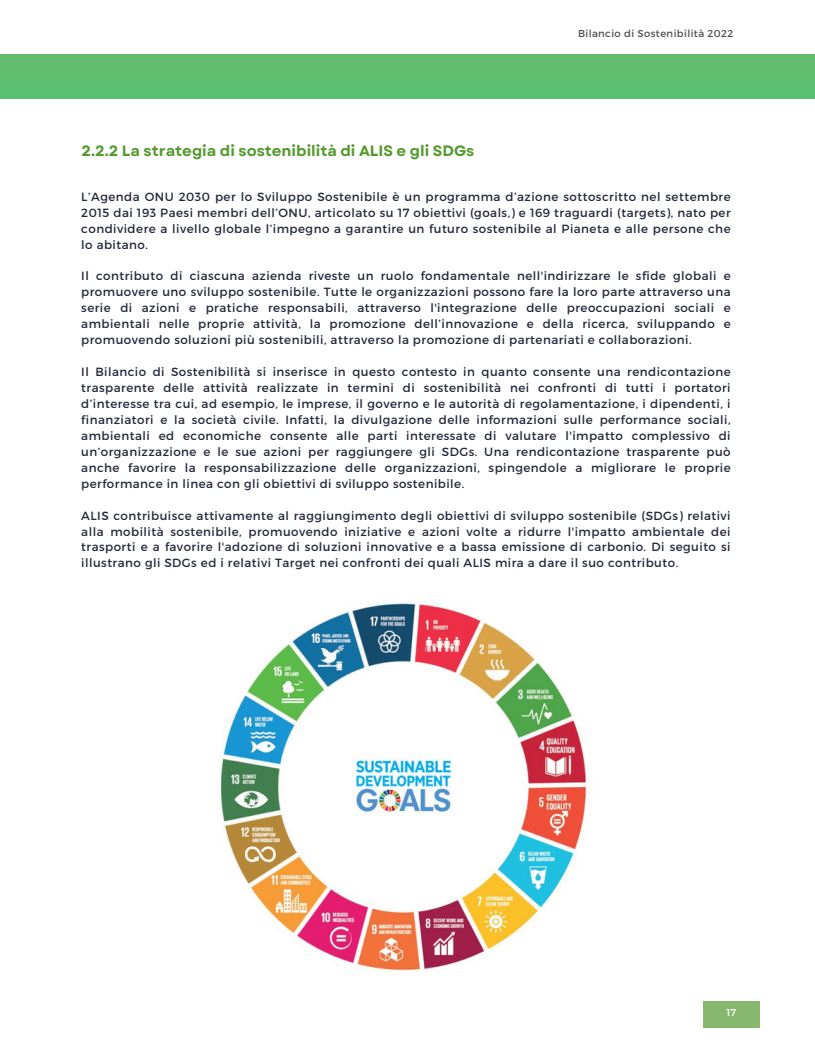
<style>
.page{position:relative;width:815px;height:1064px;background:#fff}
.page>*{position:absolute;margin:0;border:0;box-sizing:border-box;transform-origin:0 0}
.t1{font:700 15px "Garet";color:#559a2f}
.t2{font:11.88px/15.9px "Montserrat";letter-spacing:.04em;color:#21283a;text-align:justify}
.t3{font:10px "Montserrat";letter-spacing:.04em;color:#4f4f4f}
.t4{font:10px "Montserrat";color:#fff}
</style>
<div class="page">
<div style="left:703px;top:1001px;width:56px;height:26px;background:#88b86d"></div>
<div style="left:0;top:55px;width:814px;height:44px;background:#5dbe6e"></div>
<img style="left:220px;top:602px;width:371px;height:370px">
<p class="t1" style="left:81px;top:140px;width:394px">2.2.2 La strategia di sostenibilità di ALIS e gli SDGs</p>
<p class="t3" style="left:578px;top:27px;width:157px">Bilancio di Sostenibilità 2022</p>
<p class="t2" style="left:81px;top:188px;width:651px">L’Agenda ONU 2030 per lo Sviluppo Sostenibile è un programma d’azione sottoscritto nel settembre 2015 dai 193 Paesi membri dell’ONU, articolato su 17 obiettivi (goals,) e 169 traguardi (targets), nato per condividere a livello globale l’impegno a garantire un futuro sostenibile al Pianeta e alle persone che lo abitano.</p>
<p class="t2" style="left:81px;top:267px;width:651px">Il contributo di ciascuna azienda riveste un ruolo fondamentale nell'indirizzare le sfide globali e promuovere uno sviluppo sostenibile. Tutte le organizzazioni possono fare la loro parte attraverso una serie di azioni e pratiche responsabili, attraverso l'integrazione delle preoccupazioni sociali e ambientali nelle proprie attività, la promozione dell’innovazione e della ricerca, sviluppando e promuovendo soluzioni più sostenibili, attraverso la promozione di partenariati e collaborazioni.</p>
<p class="t2" style="left:81px;top:363px;width:651px">Il Bilancio di Sostenibilità si inserisce in questo contesto in quanto consente una rendicontazione trasparente delle attività realizzate in termini di sostenibilità nei confronti di tutti i portatori d’interesse tra cui, ad esempio, le imprese, il governo e le autorità di regolamentazione, i dipendenti, i finanziatori e la società civile. Infatti, la divulgazione delle informazioni sulle performance sociali, ambientali ed economiche consente alle parti interessate di valutare l'impatto complessivo di un’organizzazione e le sue azioni per raggiungere gli SDGs. Una rendicontazione trasparente può anche favorire la responsabilizzazione delle organizzazioni, spingendole a migliorare le proprie performance in linea con gli obiettivi di sviluppo sostenibile.</p>
<p class="t2" style="left:81px;top:506px;width:651px">ALIS contribuisce attivamente al raggiungimento degli obiettivi di sviluppo sostenibile (SDGs) relativi alla mobilità sostenibile, promuovendo iniziative e azioni volte a ridurre l'impatto ambientale dei trasporti e a favorire l'adozione di soluzioni innovative e a bassa emissione di carbonio. Di seguito si illustrano gli SDGs ed i relativi Target nei confronti dei quali ALIS mira a dare il suo contributo.</p>
<p class="t4" style="left:726px;top:1005px;width:11px">17</p>
</div>
